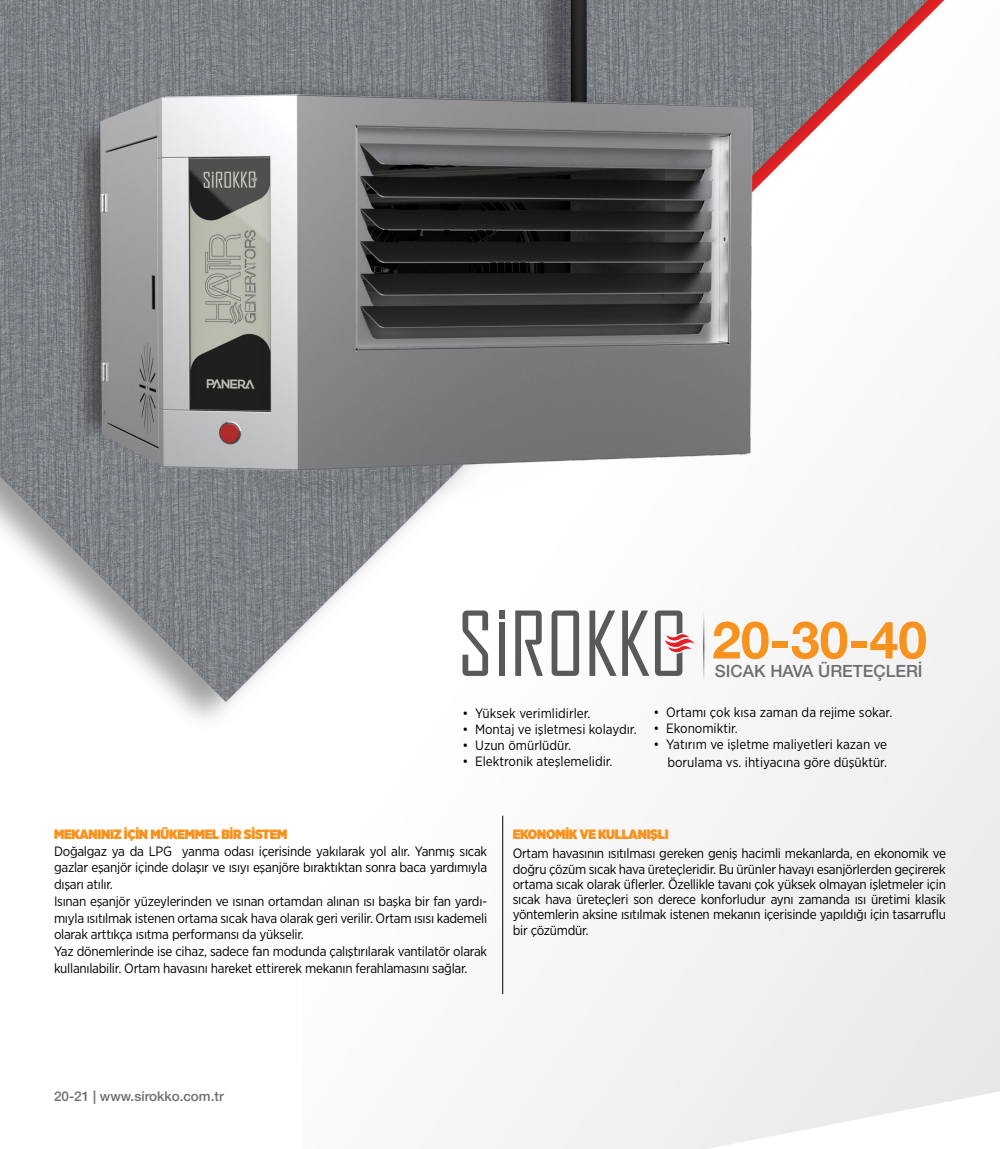
<style>
.page{position:relative;width:1000px;height:1149px;background:#fff}
.page>*{position:absolute;margin:0;border:0;box-sizing:border-box;transform-origin:0 0}
.t1{font:700 51.75px "Helvetica Neue";color:#f7921e}
.t2{font:500 16.95px "Helvetica Neue";color:#6d6e71}
.t3{font:13.5px/16.8px "Gotham Narrow";letter-spacing:-.02em;color:#000}
.t4{font:13.5px/18px "Gotham Narrow";color:#000;text-align:right}
.t5{font:900 13.5px "Gotham Narrow";letter-spacing:-.02em;color:#f7921e}
.t6{font:500 13.5px "Helvetica Neue";color:#6d6e71}
</style>
<div class="page">
<img style="left:0;top:0;width:999px;height:1148px">
<hr style="left:502px;top:815px;width:1px;height:178px;background:#000">
<hr style="left:702px;top:602px;width:2px;height:87px;background:#6d6e71">
<svg style="left:462px;top:610px;width:26px;height:65px"></svg>
<svg style="left:515px;top:610px;width:28px;height:65px"></svg>
<svg style="left:551px;top:610px;width:28px;height:65px"></svg>
<svg style="left:589px;top:610px;width:27px;height:65px"></svg>
<div style="left:498px;top:622px;width:6px;height:53px;background:#58595b"></div>
<div style="left:498px;top:610px;width:6px;height:8px;background:#58595b"></div>
<svg style="left:622px;top:610px;width:73px;height:65px"></svg>
<p class="t4" style="left:462px;top:703px;width:130px">• Yüksek verimlidirler.</p>
<p class="t4" style="left:462px;top:719px;width:176px">• Montaj ve işletmesi kolaydır.</p>
<p class="t4" style="left:462px;top:736px;width:110px">• Uzun ömürlüdür.</p>
<p class="t4" style="left:462px;top:752px;width:152px">• Elektronik ateşlemelidir.</p>
<h1 class="t1" style="left:712px;top:599px;width:216px">20-30-40</h1>
<p class="t2" style="left:714px;top:657px;width:209px">SICAK HAVA ÜRETEÇLERİ</p>
<p class="t4" style="left:653px;top:702px;width:240px">• Ortamı çok kısa zaman da rejime sokar.</p>
<p class="t4" style="left:653px;top:718px;width:86px">• Ekonomiktir.</p>
<p class="t4" style="left:653px;top:735px;width:235px">• Yatırım ve işletme maliyetleri kazan ve borulama vs. ihtiyacına göre düşüktür.</p>
<p class="t5" style="left:54px;top:824px;width:235px">MEKANINIZ İÇİN MÜKEMMEL BİR SİSTEM</p>
<p class="t3" style="left:54px;top:842px;width:434px">Doğalgaz ya da LPG yanma odası içerisinde yakılarak yol alır. Yanmış sıcak gazlar eşanjör içinde dolaşır ve ısıyı eşanjöre bıraktıktan sonra baca yardımıyla dışarı atılır.<br>Isınan eşanjör yüzeylerinden ve ısınan ortamdan alınan ısı başka bir fan yardı&shy;mıyla ısıtılmak istenen ortama sıcak hava olarak geri verilir. Ortam ısısı kademeli olarak arttıkça ısıtma performansı da yükselir.<br>Yaz dönemlerinde ise cihaz, sadece fan modunda çalıştırılarak vantilatör olarak kullanılabilir. Ortam havasını hareket ettirerek mekanın ferahlamasını sağlar.</p>
<p class="t5" style="left:512px;top:824px;width:157px">EKONOMİK VE KULLANIŞLI</p>
<p class="t3" style="left:512px;top:845px;width:434px;line-height:15.3px;text-align:justify">Ortam havasının ısıtılması gereken geniş hacimli mekanlarda, en ekonomik ve doğru çözüm sıcak hava üreteçleridir. Bu ürünler havayı esanjörlerden geçirerek ortama sıcak olarak üflerler. Özellikle tavanı çok yüksek olmayan işletmeler için sıcak hava üreteçleri son derece konforludur aynı zamanda ısı üretimi klasik yöntemlerin aksine ısıtılmak istenen mekanın içerisinde yapıldığı için tasarruflu bir çözümdür.</p>
<p class="t6" style="left:54px;top:1084px;width:171px">20-21 | www.sirokko.com.tr</p>
</div>
